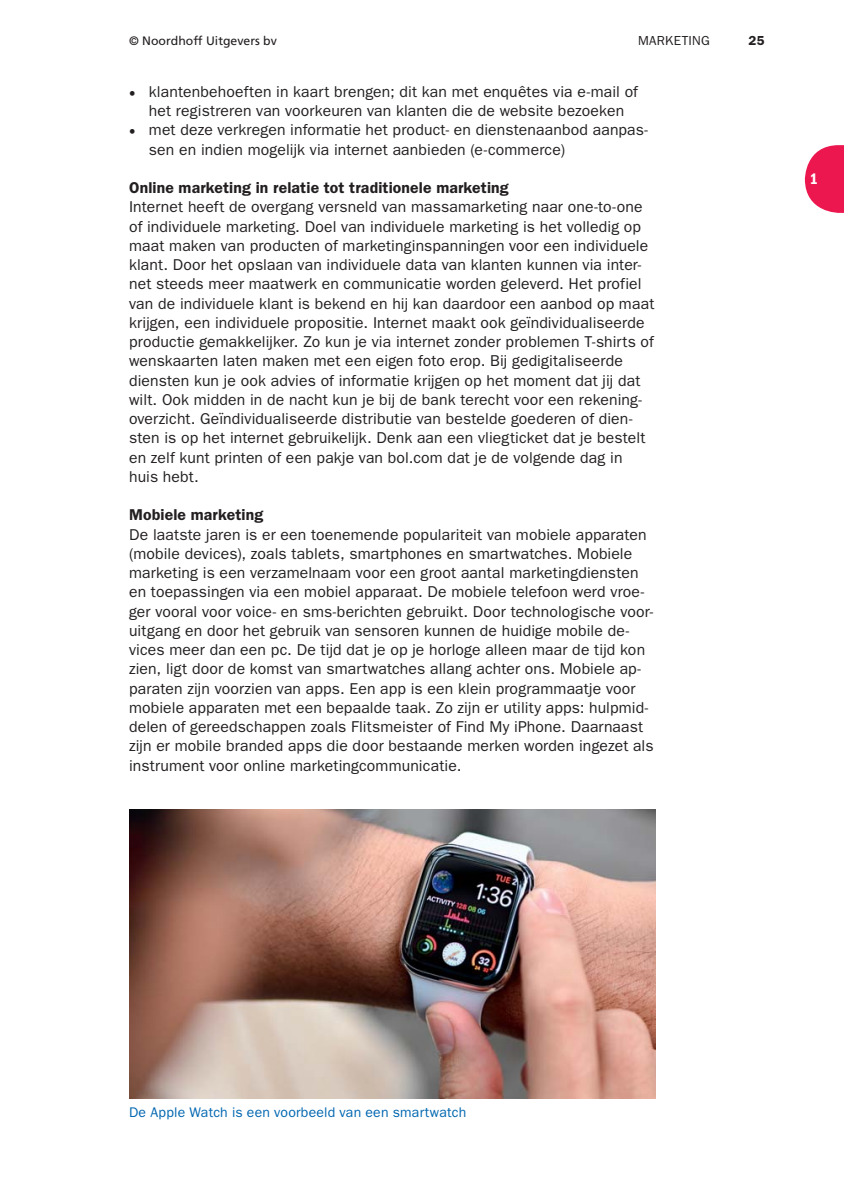
<style>
.page{position:relative;width:844px;height:1191px;background:#fff}
.page>*{position:absolute;margin:0;border:0;box-sizing:border-box;transform-origin:0 0}
.t1{font:15.75px/19.2px "ITC Franklin Gothic Std";letter-spacing:.01em;color:#231f20}
.t2{font:600 15.75px "ITC Franklin Gothic Std";letter-spacing:.01em;color:#231f20}
.t3{font:15.75px "ITC Franklin Gothic Std Dm Cd";color:#fff}
.t4{font:14px "ITC Franklin Gothic Std";letter-spacing:.015em;color:#0067b1}
.t5{font:13.12px "ITC Franklin Gothic Std";letter-spacing:.025em;color:#231f20}
.t6{font:600 13.12px "ITC Franklin Gothic Std";color:#231f20}
.t7{font:12.25px "Frutiger LT Std";color:#231f20}
.s1{font-family:"Utopia Std"}
</style>
<div class="page">
<svg style="left:804px;top:145px;width:39px;height:68px"></svg>
<img style="left:129px;top:809px;width:526px;height:289px">
<p class="t7" style="left:129px;top:35px;width:149px">© Noordhoff Uitgevers bv</p>
<p class="t5" style="left:638px;top:35px;width:73px">MARKETING</p>
<p class="t6" style="left:748px;top:35px;width:18px">25</p>
<p class="t1" style="left:129px;top:83px;width:510px;text-align:center"><span class="s1">•</span> klantenbehoeften in kaart brengen; dit kan met enquêtes via e-mail of het registreren van voorkeuren van klanten die de website bezoeken</p>
<p class="t1" style="left:149px;top:121px;width:500px;text-indent:-20px"><span class="s1">•</span> met deze verkregen informatie het product- en dienstenaanbod aanpas&shy;sen en indien mogelijk via internet aanbieden (e-commerce)</p>
<p class="t2" style="left:129px;top:182px;width:381px">Online marketing in relatie tot traditionele marketing</p>
<p class="t1" style="left:129px;top:198px;width:526px">Internet heeft de overgang versneld van massamarketing naar one-to-one of individuele marketing. Doel van individuele marketing is het volledig op maat maken van producten of marketinginspanningen voor een individuele klant. Door het opslaan van individuele data van klanten kunnen via inter&shy;net steeds meer maatwerk en communicatie worden geleverd. Het profiel van de individuele klant is bekend en hij kan daardoor een aanbod op maat krijgen, een individuele propositie. Internet maakt ook geïndividualiseerde productie gemakkelijker. Zo kun je via internet zonder problemen T-shirts of wenskaarten laten maken met een eigen foto erop. Bij gedigitaliseerde diensten kun je ook advies of informatie krijgen op het moment dat jij dat wilt. Ook midden in de nacht kun je bij de bank terecht voor een rekening&shy;overzicht. Geïndividualiseerde distributie van bestelde goederen of dien&shy;sten is op het internet gebruikelijk. Denk aan een vliegticket dat je bestelt en zelf kunt printen of een pakje van bol.com dat je de volgende dag in huis hebt.</p>
<p class="t2" style="left:129px;top:509px;width:136px">Mobiele marketing</p>
<p class="t1" style="left:129px;top:526px;width:526px">De laatste jaren is er een toenemende populariteit van mobiele apparaten (mobile devices), zoals tablets, smartphones en smartwatches. Mobiele marketing is een verzamelnaam voor een groot aantal marketingdiensten en toepassingen via een mobiel apparaat. De mobiele telefoon werd vroe&shy;ger vooral voor voice- en sms-berichten gebruikt. Door technologische voor&shy;uitgang en door het gebruik van sensoren kunnen de huidige mobile de&shy;vices meer dan een pc. De tijd dat je op je horloge alleen maar de tijd kon zien, ligt door de komst van smartwatches allang achter ons. Mobiele ap&shy;paraten zijn voorzien van apps. Een app is een klein programmaatje voor mobiele apparaten met een bepaalde taak. Zo zijn er utility apps: hulpmid&shy;delen of gereedschappen zoals Flitsmeister of Find My iPhone. Daarnaast zijn er mobile branded apps die door bestaande merken worden ingezet als instrument voor online marketingcommunicatie.</p>
<p class="t3" style="left:809px;top:173px;width:10px">1</p>
<p class="t4" style="left:129px;top:1107px;width:338px">De Apple Watch is een voorbeeld van een smartwatch</p>
</div>
